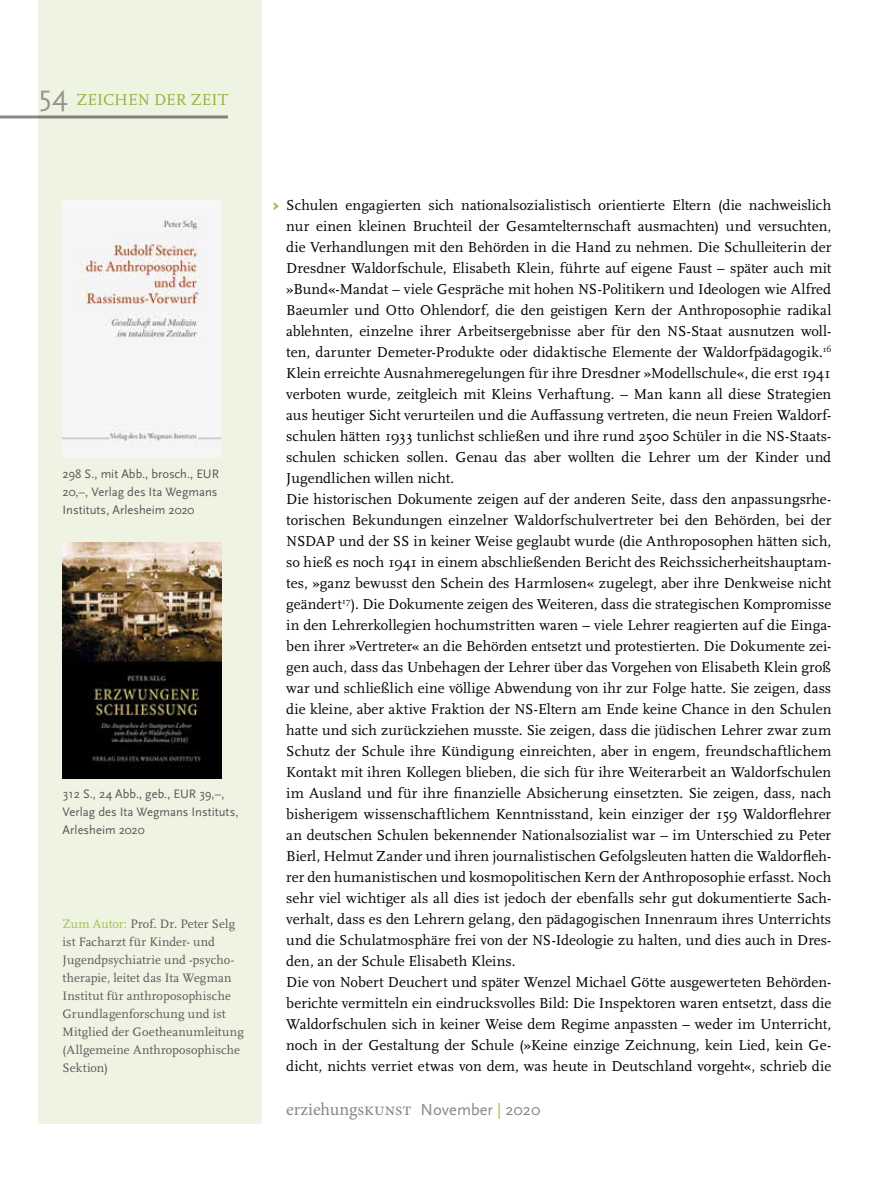
<style>
.page{position:relative;width:893px;height:1191px;background:#fff}
.page>*{position:absolute;margin:0;border:0;box-sizing:border-box;transform-origin:0 0}
.t1{font:700 21px "Scala Sans OT";color:#a2bd4d}
.t2{font:18px "Minion Pro";color:#87888a}
.t3{font:16.5px "Scala OT";color:#a2bd4d}
.t4{font:15px/21px "Scala OT";letter-spacing:.005em;color:#000}
.t5{font:12.75px/18px "Scala OT";letter-spacing:.01em;color:#58585a}
.t6{font:12.75px/18px "Scala Sans OT";color:#58585a}
.s1{font-family:"Scala Sans";font-size:30px;color:#9c9e9f}
.s2{color:#a2bd4d}
.s3{font-family:"Scala Sans";font-size:16.5px}
.s4{font-family:"Scala Sans";font-size:16.5px;color:#a2bd4d}
</style>
<div class="page">
<hr style="left:0;top:115px;width:228px;height:3px;background:#87888a">
<div style="left:39px;top:0;width:223px;height:1123px;background:#eff3e1"></div>
<img style="left:63px;top:543px;width:159px;height:235px">
<img style="left:63px;top:201px;width:158px;height:256px">
<p class="t3" style="left:39px;top:91px;width:190px"><span class="s1">54</span> ZEICHEN DER ZEIT</p>
<p class="t6" style="left:63px;top:465px;width:158px">298 S., mit Abb., brosch., EUR<br>20,–, Verlag des Ita Wegmans<br>Instituts, Arlesheim 2020</p>
<p class="t6" style="left:63px;top:785px;width:177px">312 S., 24 Abb., geb., EUR 39,–,<br>Verlag des Ita Wegmans Instituts,<br>Arlesheim 2020</p>
<p class="t5" style="left:63px;top:915px;width:183px"><span class="s2">Zum Autor:</span> Prof. Dr. Peter Selg ist Facharzt für Kinder- und<br>Jugendpsychiatrie und -psycho&shy;therapie, leitet das Ita Wegman<br>Institut für anthroposophische<br>Grundlagenforschung und ist<br>Mitglied der Goetheanumleitung (Allgemeine Anthroposophische<br>Sektion)</p>
<p class="t4" style="left:286px;top:195px;width:547px">Schulen engagierten sich nationalsozialistisch orientierte Eltern (die nachweislich nur einen kleinen Bruchteil der Gesamtelternschaft ausmachten) und versuchten, die Verhandlungen mit den Behörden in die Hand zu nehmen. Die Schulleiterin der Dresdner Waldorfschule, Elisabeth Klein, führte auf eigene Faust – später auch mit »Bund«-Mandat – viele Gespräche mit hohen NS-Politikern und Ideologen wie Alfred Baeumler und Otto Ohlendorf, die den geistigen Kern der Anthroposophie radikal ablehnten, einzelne ihrer Arbeitsergebnisse aber für den NS-Staat ausnutzen woll&shy;ten, darunter Demeter-Produkte oder didaktische Elemente der Waldorfpädagogik.<sup>16<br></sup>Klein erreichte Ausnahmeregelungen für ihre Dresdner »Modellschule«, die erst 1941 verboten wurde, zeitgleich mit Kleins Verhaftung. – Man kann all diese Strategien aus heutiger Sicht verurteilen und die Auffassung vertreten, die neun Freien Waldorf&shy;schulen hätten 1933 tunlichst schließen und ihre rund 2500 Schüler in die NS-Staats&shy;schulen schicken sollen. Genau das aber wollten die Lehrer um der Kinder und Jugendlichen willen nicht.<br>Die historischen Dokumente zeigen auf der anderen Seite, dass den anpassungsrhe&shy;torischen Bekundungen einzelner Waldorfschulvertreter bei den Behörden, bei der NSDAP und der SS in keiner Weise geglaubt wurde (die Anthroposophen hätten sich, so hieß es noch 1941 in einem abschließenden Bericht des Reichssicherheitshauptam&shy;tes, »ganz bewusst den Schein des Harmlosen« zugelegt, aber ihre Denkweise nicht geändert<sup>17</sup>). Die Dokumente zeigen des Weiteren, dass die strategischen Kompromisse in den Lehrerkollegien hochumstritten waren – viele Lehrer reagierten auf die Einga&shy;ben ihrer »Vertreter« an die Behörden entsetzt und protestierten. Die Dokumente zei&shy;gen auch, dass das Unbehagen der Lehrer über das Vorgehen von Elisabeth Klein groß war und schließlich eine völlige Abwendung von ihr zur Folge hatte. Sie zeigen, dass die kleine, aber aktive Fraktion der NS-Eltern am Ende keine Chance in den Schulen hatte und sich zurückziehen musste. Sie zeigen, dass die jüdischen Lehrer zwar zum Schutz der Schule ihre Kündigung einreichten, aber in engem, freundschaftlichem Kontakt mit ihren Kollegen blieben, die sich für ihre Weiterarbeit an Waldorfschulen im Ausland und für ihre finanzielle Absicherung einsetzten. Sie zeigen, dass, nach bisherigem wissenschaftlichem Kenntnisstand, kein einziger der 159 Waldorflehrer an deutschen Schulen bekennender Nationalsozialist war – im Unterschied zu Peter Bierl, Helmut Zander und ihren journalistischen Gefolgsleuten hatten die Waldorfleh&shy;rer den humanistischen und kosmopolitischen Kern der Anthroposophie erfasst. Noch sehr viel wichtiger als all dies ist jedoch der ebenfalls sehr gut dokumentierte Sach&shy;verhalt, dass es den Lehrern gelang, den pädagogischen Innenraum ihres Unterrichts und die Schulatmosphäre frei von der NS-Ideologie zu halten, und dies auch in Dres&shy;den, an der Schule Elisabeth Kleins.<br>Die von Nobert Deuchert und später Wenzel Michael Götte ausgewerteten Behörden&shy;berichte vermitteln ein eindrucksvolles Bild: Die Inspektoren waren entsetzt, dass die Waldorfschulen sich in keiner Weise dem Regime anpassten – weder im Unterricht, noch in der Gestaltung der Schule (»Keine einzige Zeichnung, kein Lied, kein Ge&shy;dicht, nichts verriet etwas von dem, was heute in Deutschland vorgeht«, schrieb die</p>
<h1 class="t1" style="left:273px;top:192px;width:8px">›</h1>
<p class="t2" style="left:286px;top:1097px;width:256px">erziehungskunst <span class="s3">November</span> <span class="s4">|</span> <span class="s3">2020</span></p>
</div>
